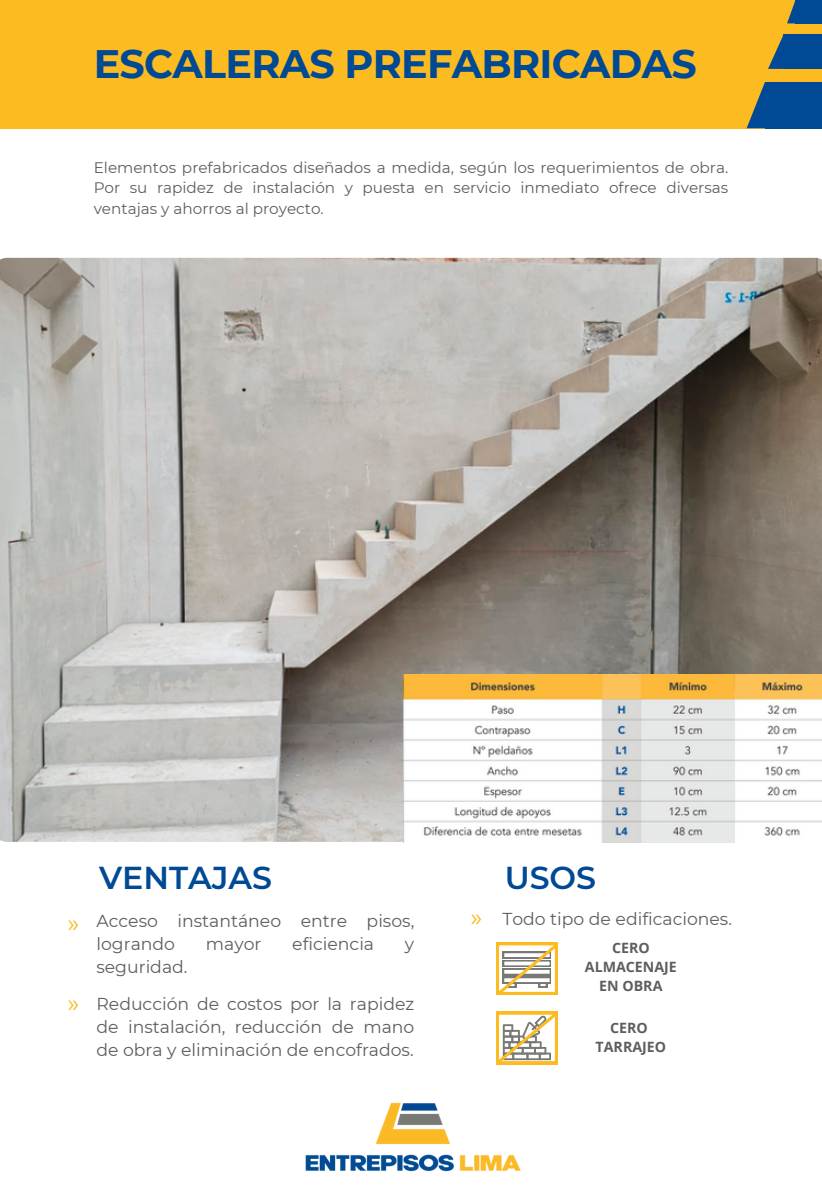
<style>
.page{position:relative;width:822px;height:1191px;background:#fff}
.page>*{position:absolute;margin:0;border:0;box-sizing:border-box;transform-origin:0 0}
.t1{font:700 39.6px "Montserrat";letter-spacing:-.02em;color:#004994}
.t2{font:600 31.6px "Montserrat";color:#004994}
.t3{font:25.2px "Montserrat";color:#fbbb21}
.t4{font:17.2px/23px "Montserrat";color:#5e5e5e}
.t5{font:15.2px/20.4px "Montserrat";color:#5e5e5e;text-align:justify}
.t6{font:700 14.2px/19px "Open Sans";color:#5e5e5e;text-align:center}
</style>
<div class="page">
<img style="left:0;top:258px;width:822px;height:584px">
<div style="left:0;top:0;width:822px;height:128px;background:#fbbb21"></div>
<svg style="left:787px;top:1px;width:8px;height:22px"></svg>
<div style="left:795px;top:0;width:27px;height:23px;background:#004994"></div>
<svg style="left:768px;top:34px;width:16px;height:35px"></svg>
<div style="left:784px;top:34px;width:38px;height:35px;background:#004994"></div>
<svg style="left:747px;top:82px;width:18px;height:46px"></svg>
<div style="left:765px;top:82px;width:57px;height:46px;background:#004994"></div>
<svg style="left:496px;top:942px;width:62px;height:53px"></svg>
<svg style="left:496px;top:1011px;width:62px;height:54px"></svg>
<img style="left:403px;top:674px;width:419px;height:168px">
<img style="left:305px;top:1102px;width:216px;height:70px">
<h4 class="t1" style="left:94px;top:40px;width:605px">ESCALERAS PREFABRICADAS</h4>
<p class="t5" style="left:94px;top:157px;width:636px">Elementos prefabricados diseñados a medida, según los requerimientos de obra.<br>Por su rapidez de instalación y puesta en servicio inmediato ofrece diversas ventajas y ahorros al proyecto.</p>
<h3 class="t3" style="left:68px;top:908px;width:14px">»</h3>
<h4 class="t2" style="left:99px;top:858px;width:174px">VENTAJAS</h4>
<p class="t2" style="left:505px;top:858px;width:93px">USOS</p>
<h3 class="t4" style="left:96px;top:910px;width:319px">Acceso instantáneo entre pisos, logrando</h3>
<h3 class="t4" style="left:206px;top:933px;width:57px">mayor</h3>
<h3 class="t4" style="left:292px;top:933px;width:83px">eficiencia</h3>
<h3 class="t4" style="left:405px;top:933px;width:11px">y</h3>
<h3 class="t4" style="left:96px;top:956px;width:93px">seguridad.</h3>
<h2 class="t3" style="left:471px;top:902px;width:14px">»</h2>
<p class="t4" style="left:503px;top:907px;width:231px">Todo tipo de edificaciones.</p>
<h2 class="t6" style="left:585px;top:938px;width:94px">CERO<br>ALMACENAJE</h2>
<p class="t6" style="left:599px;top:976px;width:65px">EN OBRA</p>
<p class="t3" style="left:68px;top:988px;width:14px">»</p>
<h3 class="t4" style="left:96px;top:992px;width:319px;text-align:justify">Reducción de costos por la rapidez de instalación, reducción de mano de obra y eliminación de encofrados.</h3>
<p class="t6" style="left:596px;top:1018px;width:72px">CERO<br>TARRAJEO</p>
</div>
